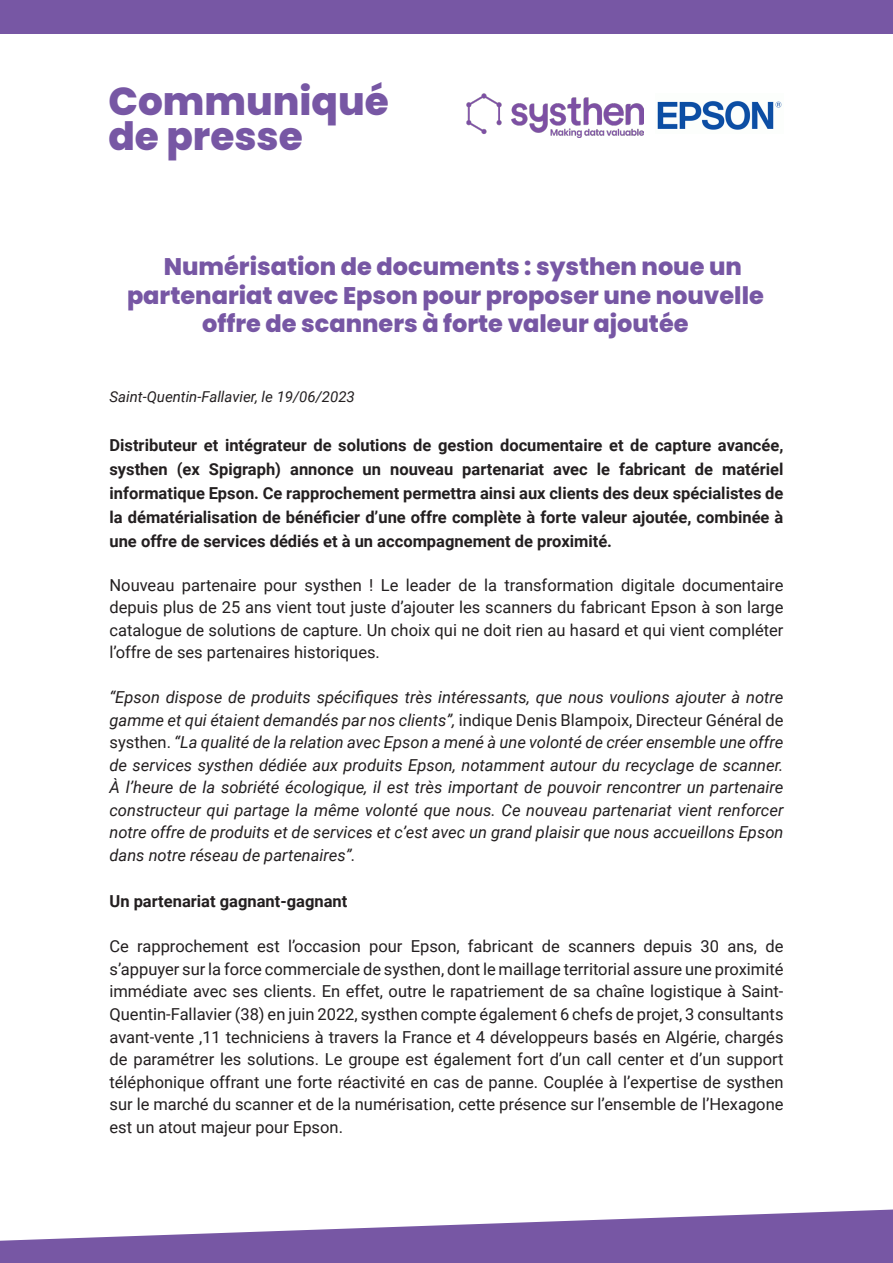
<style>
.page{position:relative;width:893px;height:1263px;background:#fff}
.page>*{position:absolute;margin:0;border:0;box-sizing:border-box;transform-origin:0 0}
.t1{font:800 39px/34.5px "Poppins";color:#7757a4}
.t2{font:800 24px "Poppins";color:#7757a4}
.t3{font:16.5px/22.5px "Roboto";color:#231f20;text-align:justify}
.t4{font:italic 16.5px/22.5px "Roboto";color:#231f20;text-align:justify}
.t5{font:700 16.5px/24px "Roboto";color:#231f20;text-align:justify}
.t6{font:italic 15px "Roboto";color:#231f20}
.s1{font-style:normal}
</style>
<div class="page">
<img style="left:467px;top:93px;width:176px;height:44px">
<svg style="left:0;top:1209px;width:893px;height:54px;fill:#7757a4"></svg>
<div style="left:0;top:0;width:893px;height:33px;background:#7757a4"></div>
<img style="left:657px;top:100px;width:125px;height:30px">
<p class="t1" style="left:108px;top:85px;width:282px">Communiqué de presse</p>
<p class="t2" style="left:164px;top:252px;width:580px">Numérisation de documents : systhen noue un</p>
<p class="t2" style="left:127px;top:281px;width:638px">partenariat avec Epson pour proposer une nouvelle</p>
<p class="t2" style="left:202px;top:310px;width:488px">offre de scanners à forte valeur ajoutée</p>
<p class="t6" style="left:109px;top:387px;width:247px">Saint-Quentin-Fallavier, le 19/06/2023</p>
<p class="t5" style="left:109px;top:433px;width:675px">Distributeur et intégrateur de solutions de gestion documentaire et de capture avancée, systhen (ex Spigraph) annonce un nouveau partenariat avec le fabricant de matériel informatique Epson. Ce rapprochement permettra ainsi aux clients des deux spécialistes de la dématérialisation de bénéficier d’une offre complète à forte valeur ajoutée, combinée à une offre de services dédiés et à un accompagnement de proximité.</p>
<p class="t3" style="left:109px;top:573px;width:675px">Nouveau partenaire pour systhen ! Le leader de la transformation digitale documentaire depuis plus de 25 ans vient tout juste d’ajouter les scanners du fabricant Epson à son large catalogue de solutions de capture. Un choix qui ne doit rien au hasard et qui vient compléter l’offre de ses partenaires historiques.</p>
<p class="t4" style="left:109px;top:686px;width:675px">“Epson dispose de produits spécifiques très intéressants, que nous voulions ajouter à notre gamme et qui étaient demandés par nos clients”, <span class="s1">indique Denis Blampoix, Directeur Général de systhen.</span> “La qualité de la relation avec Epson a mené à une volonté de créer ensemble une offre de services systhen dédiée aux produits Epson, notamment autour du recyclage de scanner.<br>À l’heure de la sobriété écologique, il est très important de pouvoir rencontrer un partenaire constructeur qui partage la même volonté que nous. Ce nouveau partenariat vient renforcer notre offre de produits et de services et c’est avec un grand plaisir que nous accueillons Epson dans notre réseau de partenaires”.</p>
<p class="t5" style="left:109px;top:889px;width:239px">Un partenariat gagnant-gagnant</p>
<p class="t3" style="left:109px;top:935px;width:675px">Ce rapprochement est l’occasion pour Epson, fabricant de scanners depuis 30 ans, de s’appuyer sur la force commerciale de systhen, dont le maillage territorial assure une proximité immédiate avec ses clients. En effet, outre le rapatriement de sa chaîne logistique à Saint-Quentin-Fallavier (38) en juin 2022, systhen compte également 6 chefs de projet, 3 consultants avant-vente ,11 techniciens à travers la France et 4 développeurs basés en Algérie, chargés de paramétrer les solutions. Le groupe est également fort d’un call center et d’un support téléphonique offrant une forte réactivité en cas de panne. Couplée à l’expertise de systhen sur le marché du scanner et de la numérisation, cette présence sur l’ensemble de l’Hexagone est un atout majeur pour Epson.</p>
</div>
